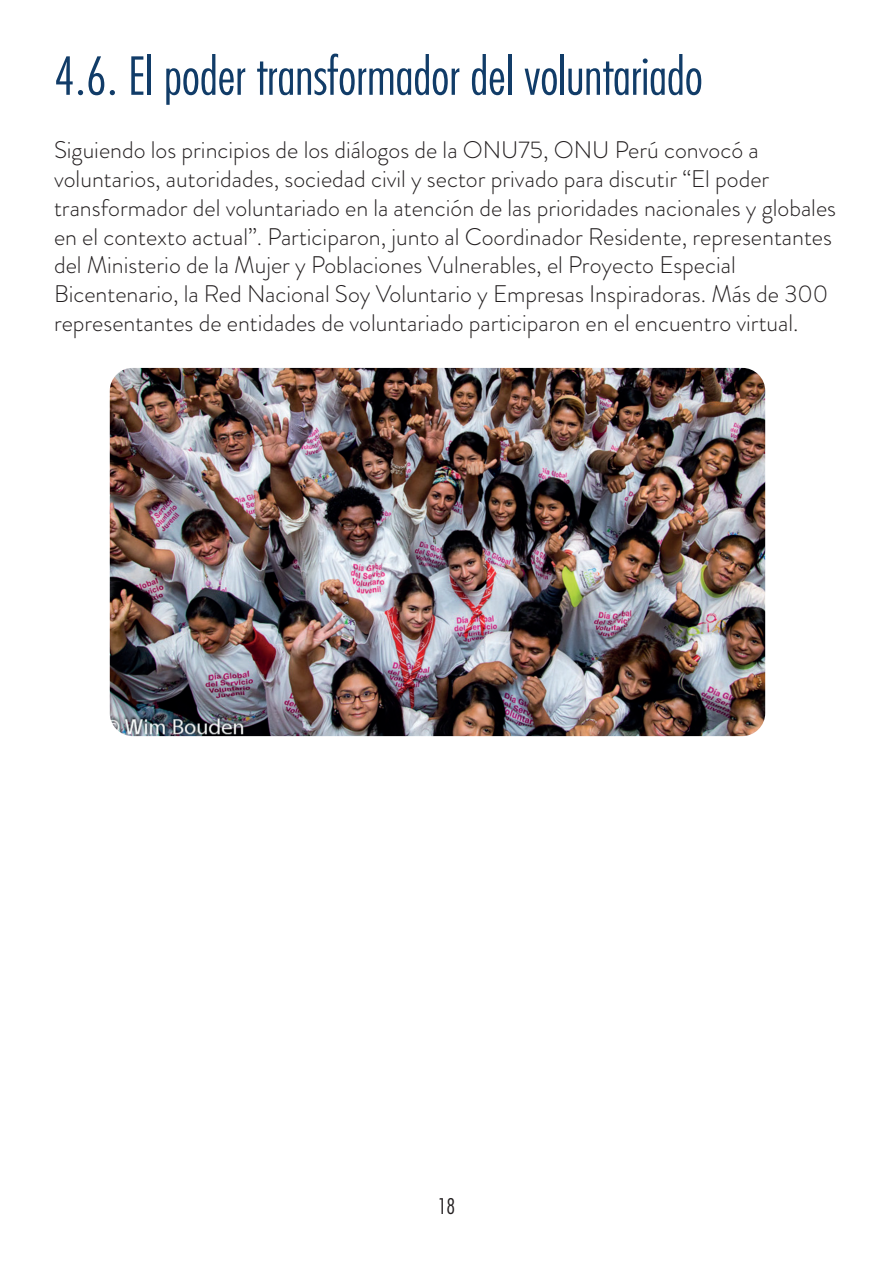
<style>
.page{position:relative;width:893px;height:1263px;background:#fff}
.page>*{position:absolute;margin:0;border:0;box-sizing:border-box;transform-origin:0 0}
.t1{font:300 condensed 51px "Futura";color:#113c68}
.t2{font:300 24px/28.8px "Brandon Grotesque";color:#231f20}
.t3{font:300 condensed 21px "Futura";color:#231f20}
</style>
<div class="page">
<img style="left:110px;top:368px;width:655px;height:368px">
<h1 class="t1" style="left:54px;top:44px;width:650px">4.6. El poder transformador del voluntariado</h1>
<p class="t2" style="left:54px;top:136px;width:784px">Siguiendo los principios de los diálogos de la ONU75, ONU Perú convocó a voluntarios, autoridades, sociedad civil y sector privado para discutir “El poder transformador del voluntariado en la atención de las prioridades nacionales y globales en el contexto actual”. Participaron, junto al Coordinador Residente, representantes del Ministerio de la Mujer y Poblaciones Vulnerables, el Proyecto Especial Bicentenario, la Red Nacional Soy Voluntario y Empresas Inspiradoras. Más de 300 representantes de entidades de voluntariado participaron en el encuentro virtual.</p>
<p class="t3" style="left:438px;top:1193px;width:19px">18</p>
</div>
